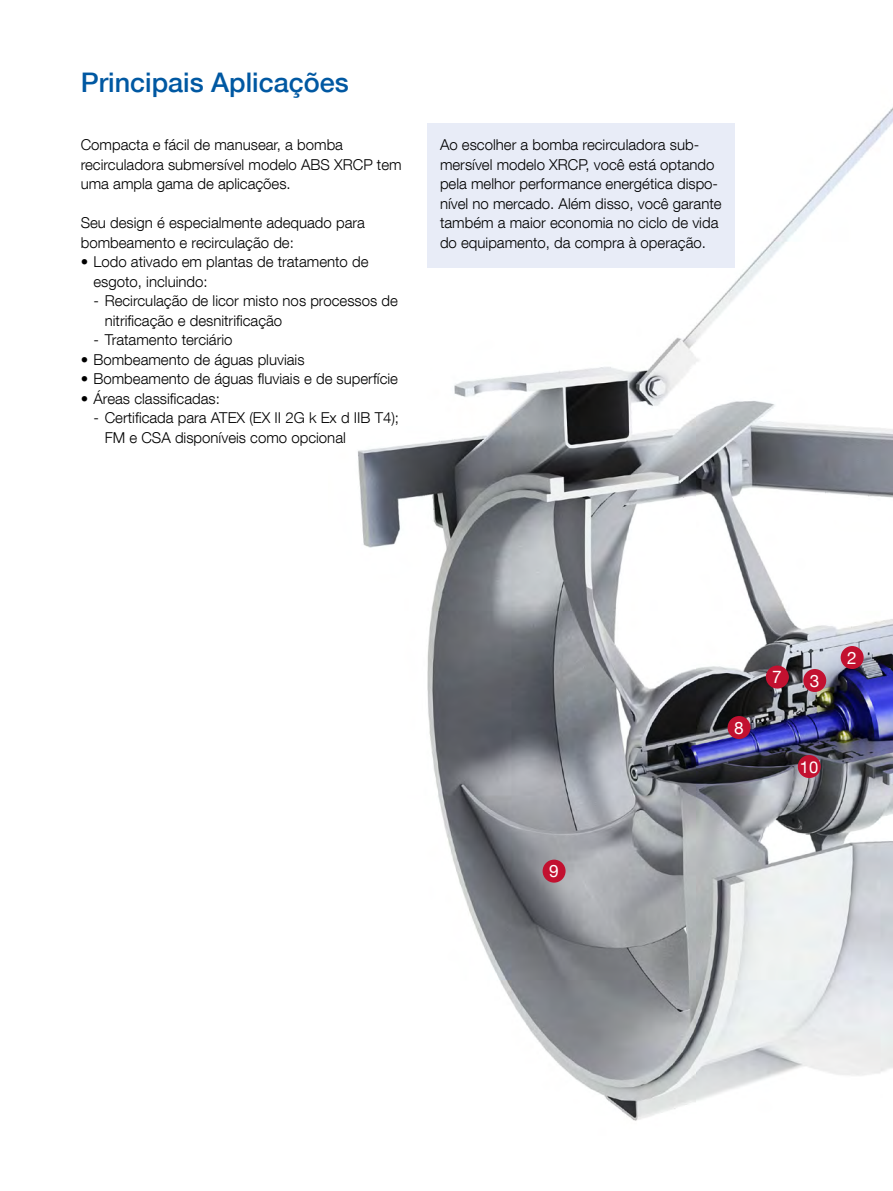
<style>
.page{position:relative;width:893px;height:1191px;background:#fff}
.page>*{position:absolute;margin:0;border:0;box-sizing:border-box;transform-origin:0 0}
.t1{font:500 27px "Helvetica Neue LT Com";color:#0058a2}
.Numbered_red_circles{font:17.25px "Helvetica Neue LT Com";color:#fff}
.Numbered_red_circles-2{font:16.5px "Helvetica Neue LT Com";color:#fff}
.Body_text{font:300 15px/19.5px "Helvetica Neue LT Com";color:#000}
</style>
<div class="page">
<img style="left:358px;top:107px;width:535px;height:1014px">
<div style="left:841px;top:646px;width:23px;height:23px;background:#c21130;border-radius:50%"></div>
<div style="left:766px;top:665px;width:23px;height:23px;background:#c21130;border-radius:50%"></div>
<div style="left:728px;top:716px;width:22px;height:23px;background:#c21130;border-radius:50%"></div>
<div style="left:543px;top:859px;width:23px;height:23px;background:#c21130;border-radius:50%"></div>
<div style="left:798px;top:755px;width:23px;height:23px;background:#c21130;border-radius:50%"></div>
<div style="left:803px;top:669px;width:23px;height:23px;background:#c21130;border-radius:50%"></div>
<div style="left:427px;top:123px;width:307px;height:144px;background:#e8ecf7"></div>
<p class="t1" style="left:81px;top:66px;width:270px">Principais Aplicações</p>
<p class="Body_text" style="left:81px;top:135px;width:322px">Compacta e fácil de manusear, a bomba recirculadora submersível modelo ABS XRCP tem uma ampla gama de aplicações.</p>
<p class="Body_text" style="left:81px;top:213px;width:286px">Seu design é especialmente adequado para bombeamento e recirculação de:</p>
<p class="Body_text" style="left:93px;top:252px;width:277px;text-indent:-13px">• Lodo ativado em plantas de tratamento de esgoto, incluindo:</p>
<p class="Body_text" style="left:105px;top:291px;width:295px;text-indent:-11px">- Recirculação de licor misto nos processos de nitrificação e desnitrificação</p>
<p class="Body_text" style="left:93px;top:330px;width:141px">- Tratamento terciário</p>
<p class="Body_text" style="left:81px;top:349px;width:225px">• Bombeamento de águas pluviais</p>
<p class="Body_text" style="left:81px;top:369px;width:319px">• Bombeamento de águas fluviais e de superfície</p>
<p class="Body_text" style="left:81px;top:388px;width:141px">• Áreas classificadas:</p>
<p class="Body_text" style="left:105px;top:408px;width:296px;text-indent:-11px">- Certificada para ATEX (EX II 2G k Ex d IIB T4);<br>FM e CSA disponíveis como opcional</p>
<p class="Body_text" style="left:440px;top:135px;width:283px">Ao escolher a bomba recirculadora sub&shy;mersível modelo XRCP, você está optando pela melhor performance energética dispo&shy;nível no mercado. Além disso, você garante também a maior economia no ciclo de vida do equipamento, da compra à operação.</p>
<p class="Numbered_red_circles" style="left:549px;top:860px;width:11px">9</p>
<p class="Numbered_red_circles" style="left:734px;top:717px;width:11px">8</p>
<p class="Numbered_red_circles" style="left:772px;top:666px;width:11px">7</p>
<p class="Numbered_red_circles" style="left:810px;top:670px;width:11px">3</p>
<p class="Numbered_red_circles" style="left:847px;top:647px;width:11px">2</p>
<p class="Numbered_red_circles-2" style="left:800px;top:756px;width:20px">10</p>
</div>
